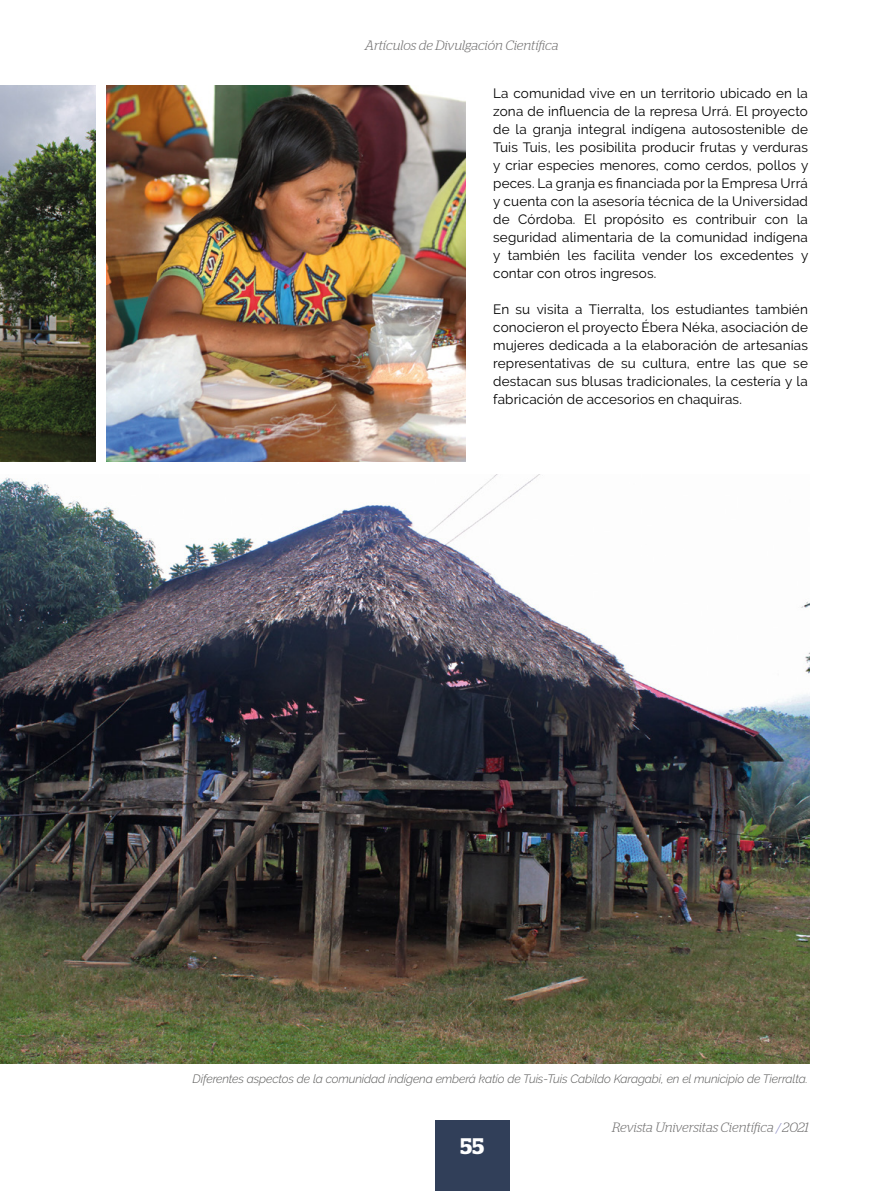
<style>
.page{position:relative;width:893px;height:1191px;background:#fff}
.page>*{position:absolute;margin:0;border:0;box-sizing:border-box;transform-origin:0 0}
.t1{font:600 22.5px "Stag";color:#fff}
.t2{font:13.5px/18px "Raleway";letter-spacing:.01em;color:#000;text-align:justify}
.t3{font:italic 300 13.5px "Stag";letter-spacing:-.005em;color:#706f6f}
.t4{font:italic 300 12px "Raleway";letter-spacing:-.01em;color:#575756}
.s1{color:#8a8ac3}
</style>
<div class="page">
<div style="left:435px;top:1120px;width:75px;height:71px;background:#313f59"></div>
<img style="left:106px;top:85px;width:360px;height:376px">
<img style="left:0;top:85px;width:96px;height:376px">
<img style="left:0;top:474px;width:809px;height:589px">
<p class="t3" style="left:365px;top:37px;width:195px">Artículos de Divulgación Científica</p>
<p class="t2" style="left:493px;top:84px;width:317px">La comunidad vive en un territorio ubicado en la zona de influencia de la represa Urrá. El proyecto de la granja integral indígena autosostenible de Tuis Tuis, les posibilita producir frutas y verduras y criar especies menores, como cerdos, pollos y peces. La granja es financiada por la Empresa Urrá y cuenta con la asesoría técnica de la Universidad de Córdoba. El propósito es contribuir con la seguridad alimentaria de la comunidad indígena y también les facilita vender los excedentes y contar con otros ingresos.</p>
<p class="t2" style="left:493px;top:300px;width:316px">En su visita a Tierralta, los estudiantes también conocieron el proyecto Ébera Néka, asociación de mujeres dedicada a la elaboración de artesanías representativas de su cultura, entre las que se destacan sus blusas tradicionales, la cestería y la fabricación de accesorios en chaquiras.</p>
<p class="t4" style="left:193px;top:1072px;width:617px">Diferentes aspectos de la comunidad indígena emberá katío de Tuis-Tuis Cabildo Karagabi, en el municipio de Tierralta.</p>
<h1 class="t1" style="left:461px;top:1132px;width:25px">55</h1>
<p class="t3" style="left:612px;top:1119px;width:198px">Revista Universitas Científica <span class="s1">/</span> 2021</p>
</div>
